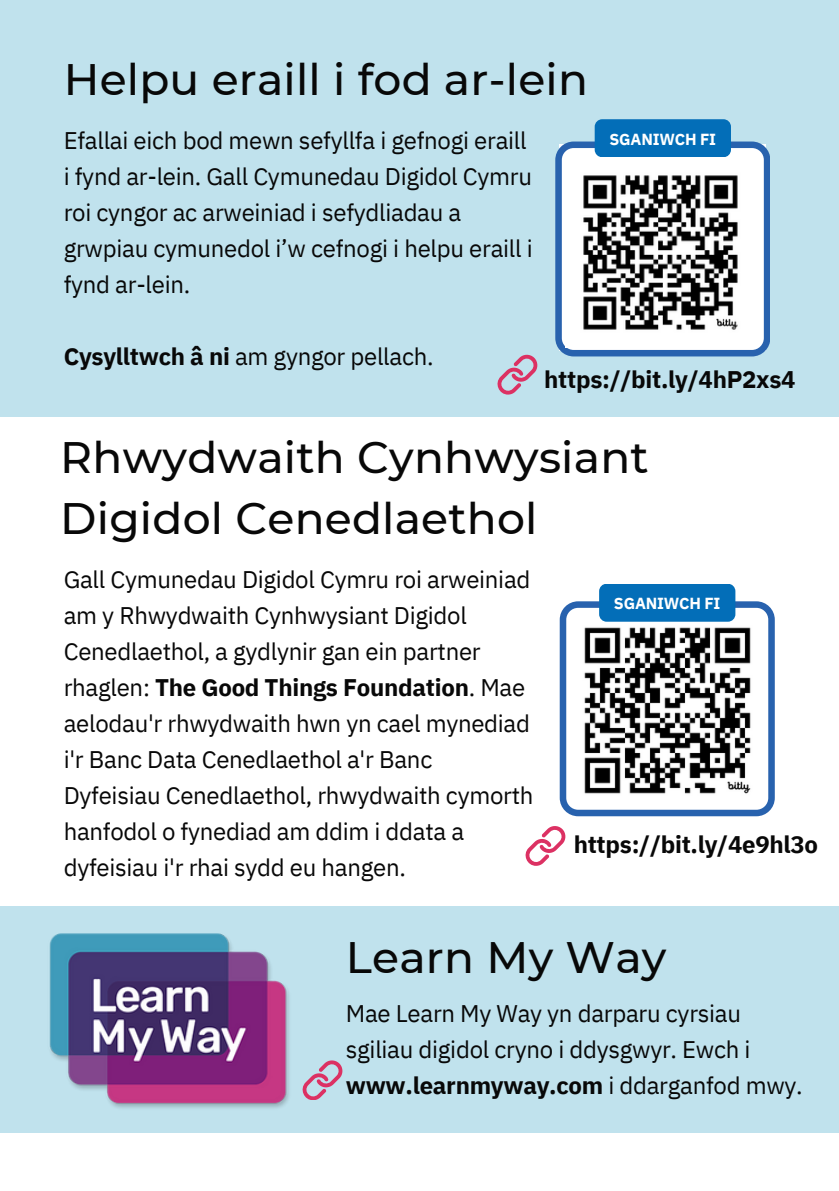
<style>
.page{position:relative;width:839px;height:1191px;background:#fff}
.page>*{position:absolute;margin:0;border:0;box-sizing:border-box;transform-origin:0 0}
.t1{font:500 44px/61.6px "Montserrat";letter-spacing:.005em;color:#080808}
.t2{font:24px/36px "IBM Plex Sans";letter-spacing:-.01em;color:#080808}
.t3{font:700 24px "IBM Plex Sans";letter-spacing:-.01em;color:#080808}
.t4{font:700 16px "IBM Plex Sans";letter-spacing:-.01em;color:#fff}
.s1{font-weight:700}
</style>
<div class="page">
<div style="left:0;top:0;width:838px;height:417px;background:#c0e2ed"></div>
<svg style="left:555px;top:142px;width:214px;height:214px;background:#89a9d2"></svg>
<svg style="left:559px;top:601px;width:215px;height:215px"></svg>
<div style="left:0;top:907px;width:838px;height:226px;background:#c0e2ed"></div>
<img style="left:49px;top:933px;width:240px;height:175px">
<svg style="left:497px;top:354px;width:41px;height:40px"></svg>
<svg style="left:525px;top:826px;width:41px;height:40px"></svg>
<svg style="left:302px;top:1060px;width:41px;height:40px"></svg>
<div style="left:594px;top:119px;width:137px;height:38px;background:#036eb8;border-radius:8px"></div>
<div style="left:599px;top:584px;width:136px;height:38px;background:#036eb8;border-radius:8px"></div>
<img style="left:565px;top:157px;width:190px;height:191px">
<p class="t1" style="left:64px;top:49px;width:525px">Helpu eraill i fod ar-lein</p>
<h1 class="t2" style="left:64px;top:122px;width:470px">Efallai eich bod mewn sefyllfa i gefnogi eraill i fynd ar-lein. Gall Cymunedau Digidol Cymru roi cyngor ac arweiniad i sefydliadau a grwpiau cymunedol i’w cefnogi i helpu eraill i fynd ar-lein.</h1>
<p class="t4" style="left:609px;top:128px;width:108px">SGANIWCH FI</p>
<h3 class="t2" style="left:64px;top:338px;width:371px"><span class="s1">Cysylltwch â ni</span> am gyngor pellach.</h3>
<p class="t3" style="left:544px;top:363px;width:253px">https://bit.ly/4hP2xs4</p>
<p class="t1" style="left:60px;top:426px;width:590px">Rhwydwaith Cynhwysiant<br>Digidol Cenedlaethol</p>
<h3 class="t2" style="left:64px;top:561px;width:471px">Gall Cymunedau Digidol Cymru roi arweiniad am y Rhwydwaith Cynhwysiant Digidol Cenedlaethol, a gydlynir gan ein partner rhaglen: <span class="s1">The Good Things Foundation</span>. Mae aelodau'r rhwydwaith hwn yn cael mynediad i'r Banc Data Cenedlaethol a'r Banc Dyfeisiau Cenedlaethol, rhwydwaith cymorth hanfodol o fynediad am ddim i ddata a dyfeisiau i'r rhai sydd eu hangen.</h3>
<p class="t4" style="left:614px;top:593px;width:108px">SGANIWCH FI</p>
<h2 class="t3" style="left:573px;top:829px;width:246px">https://bit.ly/4e9hl3o</h2>
<h3 class="t1" style="left:346px;top:926px;width:322px">Learn My Way</h3>
<h1 class="t2" style="left:346px;top:995px;width:458px">Mae Learn My Way yn darparu cyrsiau sgiliau digidol cryno i ddysgwyr. Ewch i <span class="s1">www.learnmyway.com</span> i ddarganfod mwy.</h1>
</div>
